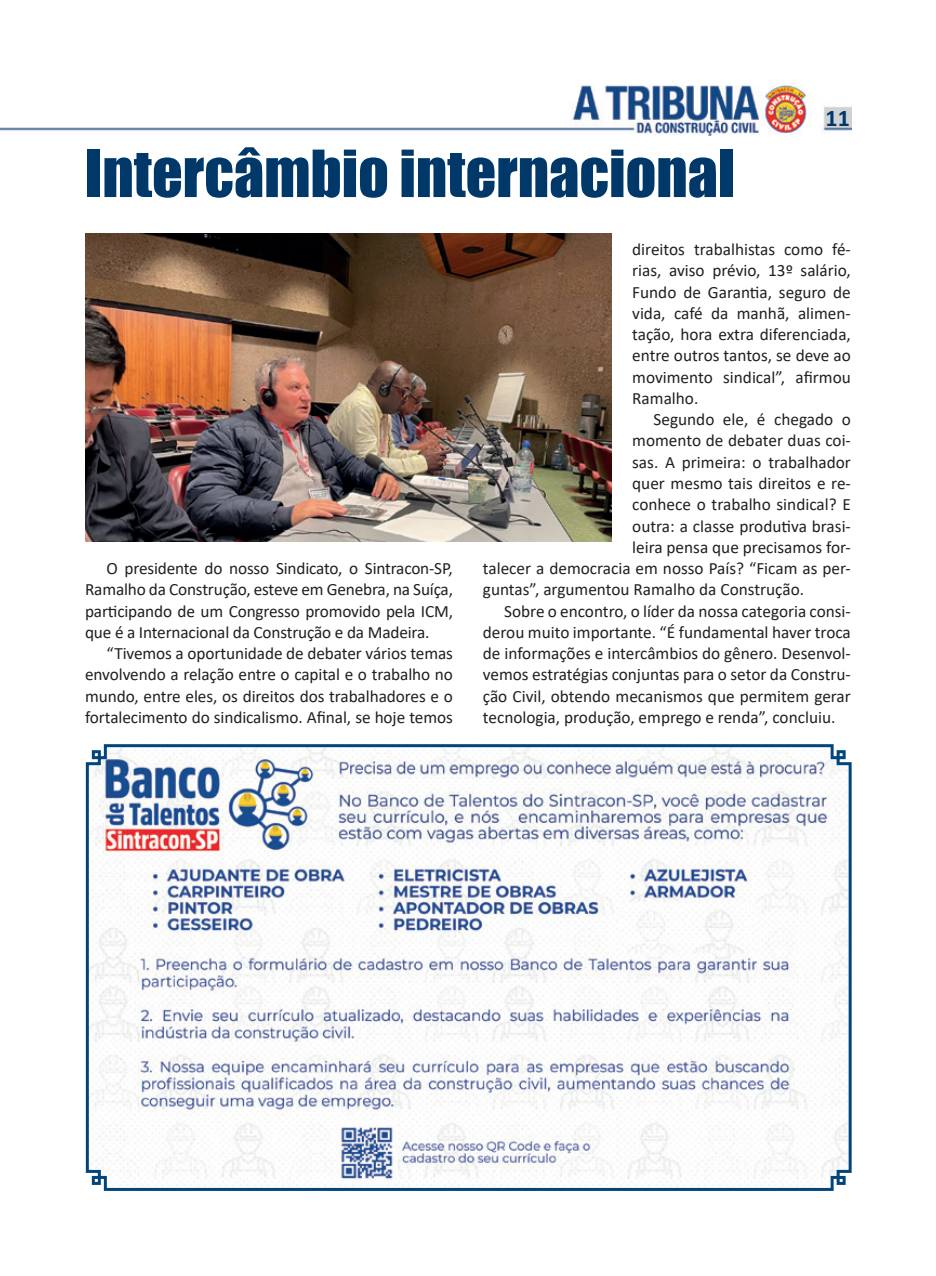
<style>
.page{position:relative;width:936px;height:1276px;background:#fff}
.page>*{position:absolute;margin:0;border:0;box-sizing:border-box;transform-origin:0 0}
.t1{font:60px "Impact";color:#00386a}
.t2{font:700 24px "Calibri";color:#00386a}
.t3{font:17.25px/21.3px "Calibri";color:#231f20;text-align:justify}
</style>
<div class="page">
<img style="left:0;top:85px;width:851px;height:50px">
<svg style="left:85px;top:744px;width:767px;height:447px"></svg>
<img style="left:86px;top:234px;width:525px;height:307px">
<h1 class="t1" style="left:85px;top:127px;width:650px">Intercâmbio internacional</h1>
<h2 class="t2" style="left:825px;top:101px;width:26px">11</h2>
<p class="t3" style="left:85px;top:557px;width:369px;text-indent:21px">O presidente do nosso Sindicato, o Sintracon-SP, Ramalho da Construção, esteve em Genebra, na Suíça, participando de um Congresso promovido pela ICM, que é a Internacional da Construção e da Madeira.</p>
<p class="t3" style="left:85px;top:642px;width:369px;text-indent:21px">“Tivemos a oportunidade de debater vários temas envolvendo a relação entre o capital e o trabalho no mundo, entre eles, os direitos dos trabalhadores e o fortalecimento do sindicalismo. Afinal, se hoje temos</p>
<p class="t3" style="left:632px;top:238px;width:220px">direitos trabalhistas como fé&shy;rias, aviso prévio, 13º salário, Fundo de Garantia, seguro de vida, café da manhã, alimen&shy;tação, hora extra diferenciada, entre outros tantos, se deve ao movimento sindical”, afirmou Ramalho.</p>
<p class="t3" style="left:653px;top:408px;width:199px">Segundo ele, é chegado o</p>
<p class="t3" style="left:632px;top:430px;width:220px">momento de debater duas coi-</p>
<p class="t3" style="left:632px;top:451px;width:220px">sas. A primeira: o trabalhador</p>
<p class="t3" style="left:632px;top:472px;width:220px">quer mesmo tais direitos e re-</p>
<p class="t3" style="left:632px;top:493px;width:220px">conhece o trabalho sindical? E</p>
<p class="t3" style="left:632px;top:515px;width:220px">outra: a classe produtiva brasi-</p>
<p class="t3" style="left:632px;top:536px;width:220px">leira pensa que precisamos for-</p>
<p class="t3" style="left:483px;top:557px;width:369px">talecer a democracia em nosso País? “Ficam as per-</p>
<p class="t3" style="left:483px;top:578px;width:323px">guntas”, argumentou Ramalho da Construção.</p>
<p class="t3" style="left:504px;top:600px;width:348px">Sobre o encontro, o líder da nossa categoria consi-</p>
<p class="t3" style="left:483px;top:621px;width:369px">derou muito importante. “É fundamental haver troca</p>
<p class="t3" style="left:483px;top:642px;width:369px">de informações e intercâmbios do gênero. Desenvol-</p>
<p class="t3" style="left:483px;top:663px;width:369px">vemos estratégias conjuntas para o setor da Constru-</p>
<p class="t3" style="left:483px;top:685px;width:369px">ção Civil, obtendo mecanismos que permitem gerar</p>
<p class="t3" style="left:483px;top:706px;width:354px">tecnologia, produção, emprego e renda”, concluiu.</p>
</div>
